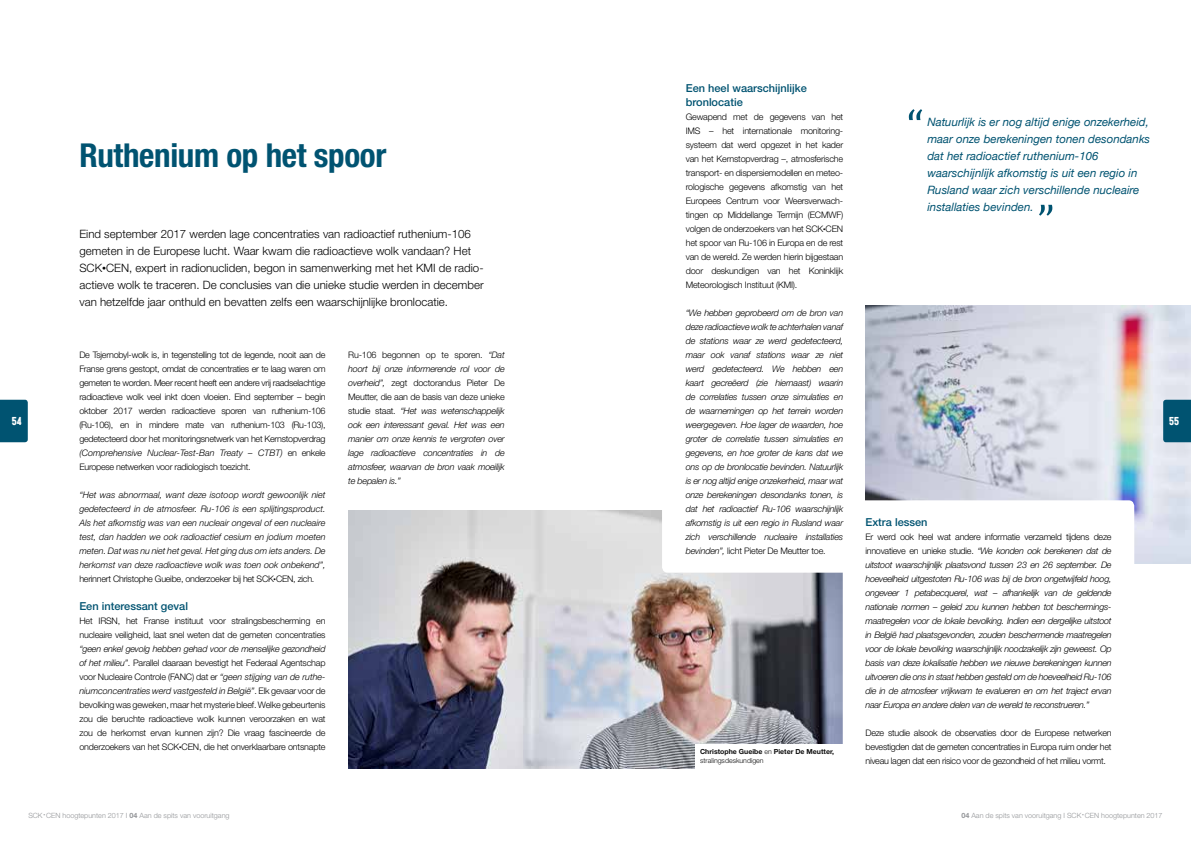
<style>
.page{position:relative;width:1191px;height:842px;background:#fff}
.page>*{position:absolute;margin:0;border:0;box-sizing:border-box;transform-origin:0 0}
.t1{font:700 condensed 33px "Helvetica Neue LT Std";letter-spacing:-.01em;color:#005371}
.t2{font:12px "Sugo";color:#fff}
.t3{font:300 11.5px/17px "Helvetica Neue LT Std";color:#000}
.t4{font:italic 11.5px/17px "Helvetica Neue";color:#005371}
.t5{font:500 11px/14px "Helvetica Neue LT Std";color:#005371}
.t6{font:italic 300 9px/14px "Helvetica Neue";letter-spacing:-.02em;color:#000;text-align:justify}
.t7{font:300 9px/14px "Helvetica Neue LT Std";letter-spacing:-.02em;color:#000;text-align:justify}
.t8{font:italic 300 9px "Helvetica Neue";color:#000}
.t9{font:300 7.2px "Helvetica Neue LT Std";color:#939598}
.t10{font:700 7px/9px "Helvetica Neue LT Std";color:#000}
.s1{font-family:"Helvetica Neue";font-style:italic}
.s2{font-size:8px}
.s3{font-family:"Helvetica Neue LT Std";font-style:normal}
.s4{font-weight:300}
.s5{font-weight:700}
</style>
<div class="page">
<svg style="left:0;top:400px;width:28px;height:42px"></svg>
<img style="left:865px;top:305px;width:326px;height:258px">
<img style="left:348px;top:510px;width:494px;height:258px">
<div style="left:662px;top:258px;width:196px;height:315px;background:#fff;border-radius:6px"></div>
<div style="left:854px;top:500px;width:280px;height:287px;background:#fff;border-radius:6px"></div>
<svg style="left:1163px;top:400px;width:28px;height:42px"></svg>
<div style="left:695px;top:744px;width:147px;height:25px;background:#fff"></div>
<svg style="left:909px;top:109px;width:13px;height:11px"></svg>
<svg style="left:1039px;top:205px;width:13px;height:11px"></svg>
<h2 class="t2" style="left:12px;top:414px;width:11px">54</h2>
<p class="t5" style="left:686px;top:81px;width:123px">Een heel waarschijnlijke bronlocatie</p>
<p class="t7" style="left:686px;top:110px;width:159px">Gewapend met de gegevens van het IMS – het internationale monitoring&shy;systeem dat werd opgezet in het kader van het Kernstopverdrag –, atmosferische transport- en dispersiemodellen en meteo&shy;rologische gegevens afkomstig van het Europees Centrum voor Weersverwach&shy;tingen op Middellange Termijn (ECMWF) volgen de onderzoekers van het SCK<sup>•</sup>CEN het spoor van Ru-106 in Europa en de rest van de wereld. Ze werden hierin bijgestaan door deskundigen van het Koninklijk Meteorologisch Instituut (KMI).</p>
<p class="t6" style="left:686px;top:305px;width:159px">“We hebben geprobeerd om de bron van deze radioactieve wolk te achterhalen vanaf de stations waar ze werd gedetecteerd, maar ook vanaf stations waar ze niet werd gedetecteerd. We hebben een kaart gecreëerd (zie hiernaast) waarin de correlaties tussen onze simulaties en de waarnemingen op het terrein worden weergegeven. Hoe lager de waarden, hoe groter de correlatie tussen simulaties en gegevens, en hoe groter de kans dat we ons op de bronlocatie bevinden. Natuurlijk is er nog altijd enige onzekerheid, maar wat onze berekeningen desondanks tonen, is dat het radioactief Ru-106 waarschijnlijk afkomstig is uit een regio in Rusland waar zich verschillende nucleaire installaties</p>
<p class="t7" style="left:686px;top:544px;width:141px"><span class="s1">bevinden”,</span> licht Pieter De Meutter toe.</p>
<p class="t4" style="left:927px;top:114px;width:224px">Natuurlijk is er nog altijd enige onzekerheid, maar onze berekeningen tonen desondanks dat het radioactief ruthenium-106 waarschijnlijk afkomstig is uit een regio in Rusland waar zich verschillende nucleaire installaties bevinden.</p>
<h1 class="t1" style="left:79px;top:135px;width:308px">Ruthenium op het spoor</h1>
<p class="t3" style="left:79px;top:225px;width:406px">Eind september 2017 werden lage concentraties van radioactief ruthenium-106 gemeten in de Europese lucht. Waar kwam die radioactieve wolk vandaan? Het SCK<span class="s2">•</span>CEN, expert in radionucliden, begon in samenwerking met het KMI de radio&shy;actieve wolk te traceren. De conclusies van die unieke studie werden in december van hetzelfde jaar onthuld en bevatten zelfs een waarschijnlijke bronlocatie.</p>
<p class="t7" style="left:348px;top:348px;width:158px">Ru-106 begonnen op te sporen. <span class="s1">“Dat</span></p>
<p class="t6" style="left:348px;top:361px;width:158px">hoort bij onze informerende rol voor de</p>
<p class="t7" style="left:348px;top:376px;width:158px"><span class="s1">overheid”,</span> zegt doctorandus Pieter De<br>Meutter, die aan de basis van deze unieke</p>
<p class="t6" style="left:348px;top:403px;width:158px"><span class="s3">studie staat.</span> “Het was wetenschappelijk ook een interessant geval. Het was een manier om onze kennis te vergroten over lage radioactieve concentraties in de atmosfeer, waarvan de bron vaak moeilijk te bepalen is.”</p>
<h2 class="t2" style="left:1169px;top:414px;width:12px">55</h2>
<p class="t7" style="left:79px;top:348px;width:248px">De Tsjernobyl-wolk is, in tegenstelling tot de legende, nooit aan de Franse grens gestopt, omdat de concentraties er te laag waren om gemeten te worden. Meer recent heeft een andere vrij raadselachtige radioactieve wolk veel inkt doen vloeien. Eind september – begin oktober 2017 werden radioactieve sporen van ruthenium-106 (Ru-106), en in mindere mate van ruthenium-103 (Ru-103), gedetecteerd door het monitoringsnetwerk van het Kernstopverdrag</p>
<p class="t8" style="left:79px;top:446px;width:248px">(Comprehensive Nuclear-Test-Ban Treaty – CTBT) <span class="s3">en enkele</span></p>
<p class="t7" style="left:79px;top:460px;width:173px">Europese netwerken voor radiologisch toezicht.</p>
<p class="t6" style="left:79px;top:487px;width:248px">“Het was abnormaal, want deze isotoop wordt gewoonlijk niet gedetecteerd in de atmosfeer. Ru-106 is een splijtingsproduct.<br>Als het afkomstig was van een nucleair ongeval of een nucleaire test, dan hadden we ook radioactief cesium en jodium moeten meten. Dat was nu niet het geval. Het ging dus om iets anders. De herkomst van deze radioactieve wolk was toen ook onbekend”,</p>
<p class="t7" style="left:79px;top:572px;width:236px">herinnert Christophe Gueibe, onderzoeker bij het SCK<sup>•</sup>CEN, zich.</p>
<p class="t5" style="left:79px;top:599px;width:110px">Een interessant geval</p>
<p class="t7" style="left:79px;top:614px;width:248px">Het IRSN, het Franse instituut voor stralingsbescherming en nucleaire veiligheid, laat snel weten dat de gemeten concentraties</p>
<p class="t6" style="left:79px;top:641px;width:248px">“geen enkel gevolg hebben gehad voor de menselijke gezondheid</p>
<p class="t7" style="left:79px;top:656px;width:248px"><span class="s1">of het milieu”</span>. Parallel daaraan bevestigt het Federaal Agentschap voor Nucleaire Controle (FANC) dat er <span class="s1">“geen stijging van de ruthe-</span></p>
<p class="t8" style="left:79px;top:684px;width:248px">niumconcentraties werd vastgesteld in België”<span class="s3">. Elk gevaar voor de</span></p>
<p class="t7" style="left:79px;top:698px;width:248px">bevolking was geweken, maar het mysterie bleef. Welke gebeurtenis zou die beruchte radioactieve wolk kunnen veroorzaken en wat zou de herkomst ervan kunnen zijn? Die vraag fascineerde de onderzoekers van het SCK<sup>•</sup>CEN, die het onverklaarbare ontsnapte</p>
<p class="t5" style="left:865px;top:515px;width:64px">Extra lessen</p>
<p class="t7" style="left:865px;top:530px;width:248px">Er werd ook heel wat andere informatie verzameld tijdens deze innovatieve en unieke studie. <span class="s1">“We konden ook berekenen dat de</span></p>
<p class="t6" style="left:865px;top:557px;width:248px">uitstoot waarschijnlijk plaatsvond tussen 23 en 26 september. De hoeveelheid uitgestoten Ru-106 was bij de bron ongetwijfeld hoog, ongeveer 1 petabecquerel, wat – afhankelijk van de geldende nationale normen – geleid zou kunnen hebben tot beschermings&shy;maatregelen voor de lokale bevolking. Indien een dergelijke uitstoot in België had plaatsgevonden, zouden beschermende maatregelen voor de lokale bevolking waarschijnlijk noodzakelijk zijn geweest. Op basis van deze lokalisatie hebben we nieuwe berekeningen kunnen uitvoeren die ons in staat hebben gesteld om de hoeveelheid Ru-106 die in de atmosfeer vrijkwam te evalueren en om het traject ervan naar Europa en andere delen van de wereld te reconstrueren.”</p>
<p class="t7" style="left:865px;top:726px;width:248px">Deze studie alsook de observaties door de Europese netwerken bevestigden dat de gemeten concentraties in Europa ruim onder het niveau lagen dat een risico voor de gezondheid of het milieu vormt.</p>
<p class="t10" style="left:700px;top:747px;width:135px">Christophe Gueibe <span class="s4">en</span> Pieter De Meutter, <span class="s4">stralingsdeskundigen</span></p>
<p class="t9" style="left:28px;top:811px;width:203px">SCK <sup>•</sup> CEN hoogtepunten 2017 I <span class="s5">04</span> Aan de spits van vooruitgang</p>
<p class="t9" style="left:961px;top:811px;width:203px"><span class="s5">04</span> Aan de spits van vooruitgang I SCK <sup>•</sup> CEN hoogtepunten 2017</p>
</div>
